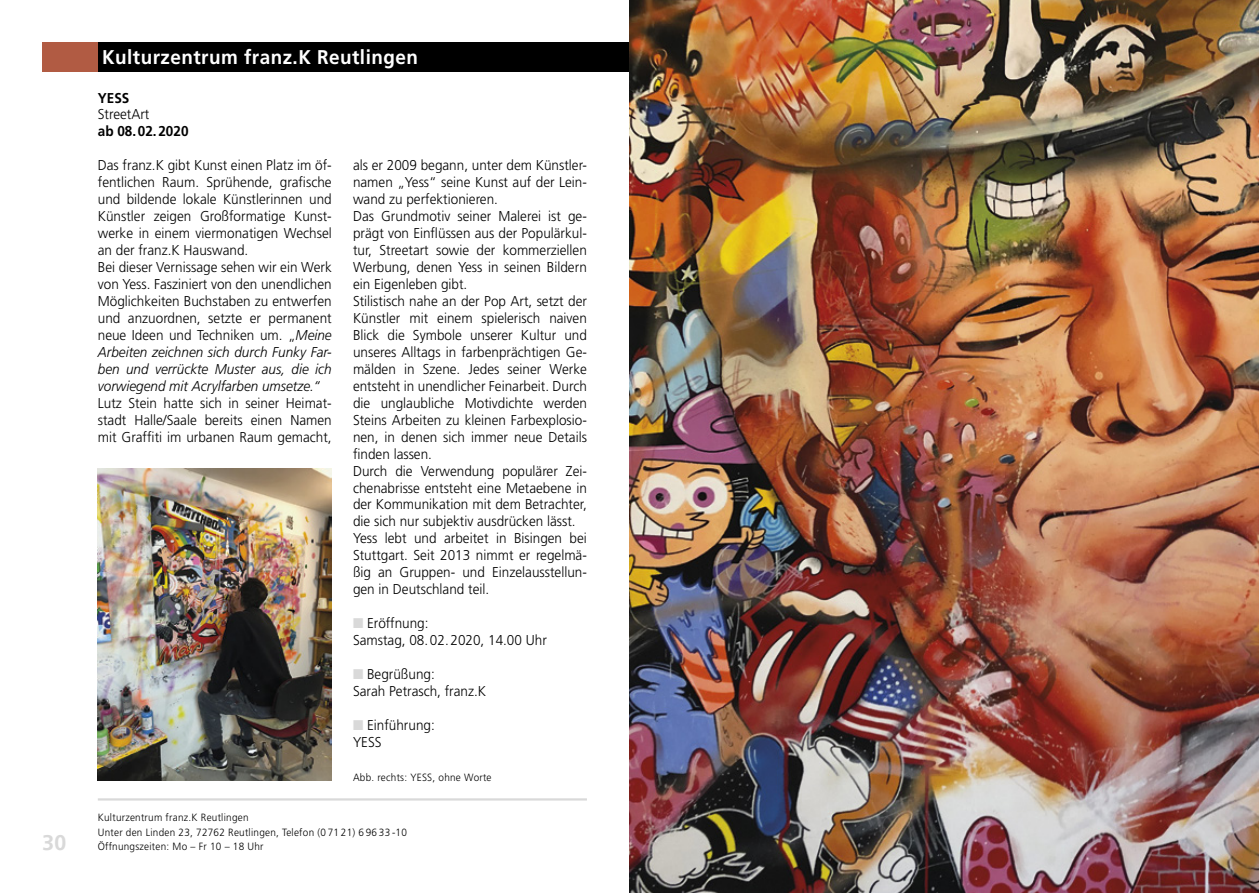
<style>
.page{position:relative;width:1259px;height:893px;background:#fff}
.page>*{position:absolute;margin:0;border:0;box-sizing:border-box;transform-origin:0 0}
.t1{font:700 21px "Frutiger BSK";color:#d9d9d9}
.Kopfzeile_links{font:700 19.8px "Frutiger";letter-spacing:.025em;color:#fff;scale:.95 1}
.Fließtext_Blocksatz{font:300 14.25px/17px "Frutiger";color:#000;text-align:justify;scale:.95 1}
.Fließtext_halbfett{font:700 14.25px "Frutiger";color:#000;scale:.95 1}
.Veranstaltung_Öffnun{font:300 10.5px "Frutiger";letter-spacing:.025em;color:#000;scale:.95 1}
.Bildunterschriften{font:300 10.5px "Frutiger";letter-spacing:.025em;color:#000;scale:.95 1}
.s1{font-style:italic}
.s2{color:#d9d9d9}
</style>
<div class="page">
<hr style="left:98px;top:798px;width:489px;height:2px;background:#d9d9d9">
<div style="left:98px;top:43px;width:531px;height:29px;background:#000"></div>
<div style="left:43px;top:43px;width:55px;height:29px;background:#b15b43"></div>
<img style="left:98px;top:469px;width:234px;height:312px">
<img style="left:629px;top:0;width:630px;height:893px">
<h1 class="t1" style="left:43px;top:830px;width:25px">30</h1>
<p class="Kopfzeile_links" style="left:102px;top:45px;width:334px">Kulturzentrum franz.K Reutlingen</p>
<p class="Fließtext_halbfett" style="left:98px;top:89px;width:35px">YESS</p>
<p class="Fließtext_Blocksatz" style="left:98px;top:106px;width:56px">StreetArt</p>
<p class="Fließtext_halbfett" style="left:98px;top:123px;width:97px">ab 08.02.2020</p>
<p class="Fließtext_Blocksatz" style="left:98px;top:157px;width:248px">Das franz.K gibt Kunst einen Platz im öf&shy;fentlichen Raum. Sprühende, grafische und bildende lokale Künstlerinnen und Künstler zeigen Großformatige Kunst&shy;werke in einem viermonatigen Wechsel an der franz.K Hauswand.</p>
<p class="Fließtext_Blocksatz" style="left:98px;top:259px;width:248px">Bei dieser Vernissage sehen wir ein Werk von Yess. Fasziniert von den unendlichen Möglichkeiten Buchstaben zu entwerfen und anzuordnen, setzte er permanent neue Ideen und Techniken um. „<span class="s1">Meine Arbeiten zeichnen sich durch Funky Far&shy;ben und verrückte Muster aus, die ich vorwiegend mit Acrylfarben umsetze.“</span></p>
<p class="Fließtext_Blocksatz" style="left:98px;top:394px;width:248px">Lutz Stein hatte sich in seiner Heimat&shy;stadt Halle/Saale bereits einen Namen mit Graffiti im urbanen Raum gemacht,</p>
<p class="Fließtext_Blocksatz" style="left:353px;top:157px;width:248px">als er 2009 begann, unter dem Künstler&shy;namen „Yess“ seine Kunst auf der Lein&shy;wand zu perfektionieren.</p>
<p class="Fließtext_Blocksatz" style="left:353px;top:208px;width:248px">Das Grundmotiv seiner Malerei ist ge&shy;prägt von Einflüssen aus der Populärkul&shy;tur, Streetart sowie der kommerziellen Werbung, denen Yess in seinen Bildern ein Eigenleben gibt.</p>
<p class="Fließtext_Blocksatz" style="left:353px;top:293px;width:248px">Stilistisch nahe an der Pop Art, setzt der Künstler mit einem spielerisch naiven Blick die Symbole unserer Kultur und unseres Alltags in farbenprächtigen Ge&shy;mälden in Szene. Jedes seiner Werke entsteht in unendlicher Feinarbeit. Durch die unglaubliche Motivdichte werden Steins Arbeiten zu kleinen Farbexplosio&shy;nen, in denen sich immer neue Details finden lassen.</p>
<p class="Fließtext_Blocksatz" style="left:353px;top:462px;width:248px">Durch die Verwendung populärer Zei&shy;chenabrisse entsteht eine Metaebene in der Kommunikation mit dem Betrachter, die sich nur subjektiv ausdrücken lässt.</p>
<p class="Fließtext_Blocksatz" style="left:353px;top:530px;width:248px">Yess lebt und arbeitet in Bisingen bei Stuttgart. Seit 2013 nimmt er regelmä&shy;ßig an Gruppen- und Einzelausstellun&shy;gen in Deutschland teil.</p>
<p class="Fließtext_Blocksatz" style="left:353px;top:615px;width:81px"><span class="s2">■</span> Eröffnung:</p>
<p class="Fließtext_Blocksatz" style="left:353px;top:632px;width:205px">Samstag, 08.02.2020, 14.00 Uhr</p>
<p class="Fließtext_Blocksatz" style="left:353px;top:665px;width:88px"><span class="s2">■</span> Begrüßung:</p>
<p class="Fließtext_Blocksatz" style="left:353px;top:682px;width:142px">Sarah Petrasch, franz.K</p>
<p class="Fließtext_Blocksatz" style="left:353px;top:716px;width:88px"><span class="s2">■</span> Einführung:</p>
<p class="Fließtext_Blocksatz" style="left:353px;top:733px;width:32px">YESS</p>
<p class="Bildunterschriften" style="left:353px;top:771px;width:147px">Abb. rechts: YESS, ohne Worte</p>
<p class="Veranstaltung_Öffnun" style="left:98px;top:811px;width:160px">Kulturzentrum franz.K Reutlingen</p>
<p class="Veranstaltung_Öffnun" style="left:98px;top:826px;width:327px">Unter den Linden 23, 72762 Reutlingen, Telefon (0 71 21) 6 96 33 -10</p>
<p class="Veranstaltung_Öffnun" style="left:98px;top:841px;width:176px">Öffnungszeiten: Mo – Fr 10 – 18 Uhr</p>
</div>
